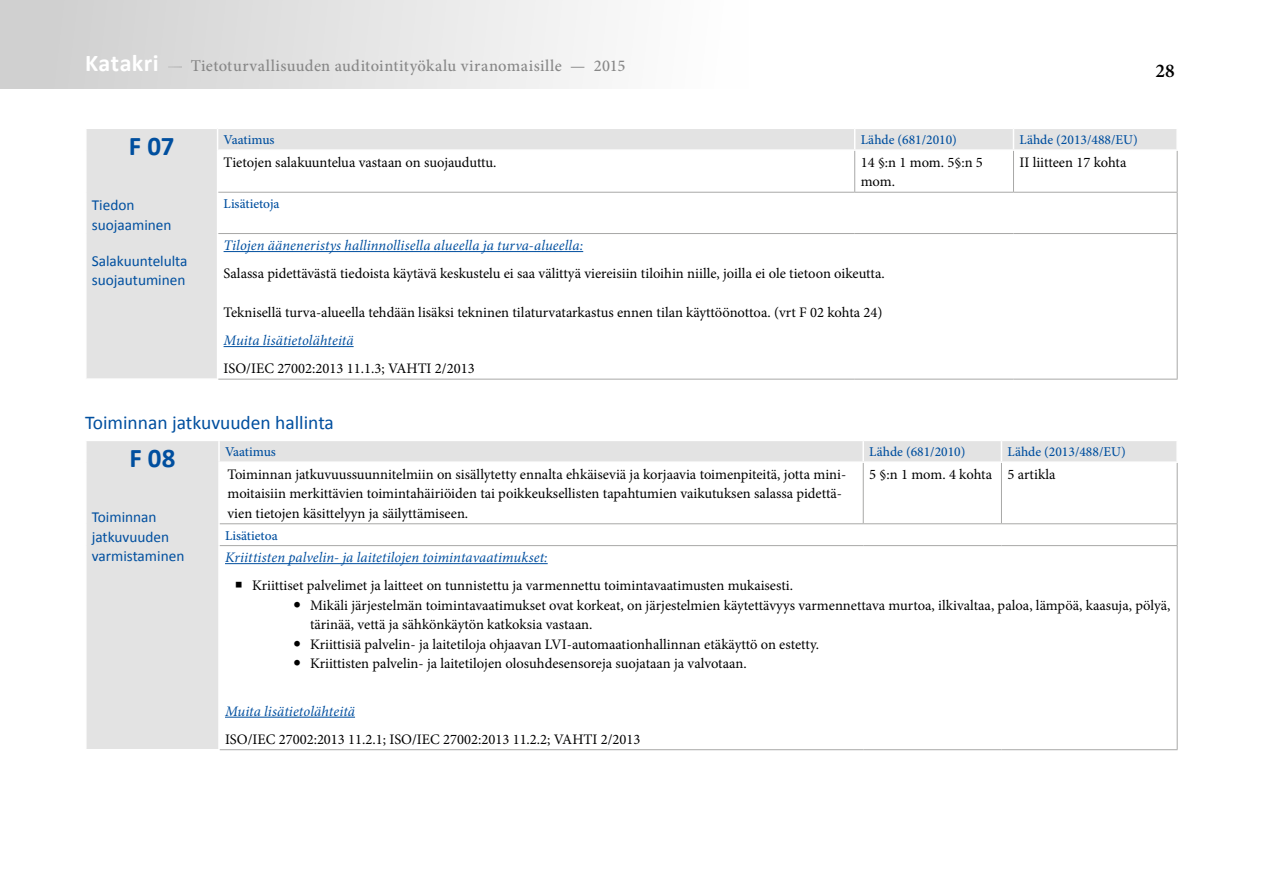
<style>
.page{position:relative;width:1263px;height:893px;background:#fff}
.page>*{position:absolute;margin:0;border:0;box-sizing:border-box;transform-origin:0 0}
.osa-alue_tunnus{font:700 27px "Calibri";color:#004f9f}
.osa-alue_väliots{font:19.5px "Calibri";color:#004f9f}
.t1{font:600 19.5px "Minion Pro";color:#000}
.t2{font:500 16.5px "Minion Pro";letter-spacing:.02em;color:#878787}
.osa-alue_otsikko{font:15.3px/19.5px "Calibri";color:#004f9f}
.t3{font:14.55px/19.5px "Minion Pro";color:#000}
.väliotsikko_alleviiv{font:italic 14.55px "Minion Pro";letter-spacing:.005em;color:#004f9f}
.taulukkosarakeots{font:500 13.5px "Minion Pro";color:#004f9f}
.s1{font-family:"Calibri";font-weight:700;font-size:24px;color:#fff}
.s2{color:#fff}
</style>
<div class="page">
<div style="left:0;top:0;width:748px;height:89px;background:linear-gradient(to right,#cdcdcd,#fff)"></div>
<hr style="left:1262px;top:804px;width:1px;height:89px;background:#d0d0d0">
<div style="left:87px;top:129px;width:1089px;height:249px;background:#e3e3e3"></div>
<svg style="left:218px;top:151px;width:959px;height:228px"></svg>
<hr style="left:217px;top:150px;width:1px;height:42px;background:#fff">
<hr style="left:217px;top:192px;width:1px;height:42px;background:#fff">
<hr style="left:217px;top:234px;width:1px;height:144px;background:#fff">
<svg style="left:217px;top:129px;width:1px;height:21px"></svg>
<svg style="left:854px;top:129px;width:1px;height:20px"></svg>
<svg style="left:1013px;top:129px;width:1px;height:20px"></svg>
<hr style="left:218px;top:149px;width:637px;height:2px;background:#fff">
<hr style="left:855px;top:149px;width:158px;height:2px;background:#fff">
<hr style="left:1013px;top:149px;width:165px;height:2px;background:#fff">
<hr style="left:854px;top:151px;width:1px;height:41px;background:#a8a8a7">
<hr style="left:1013px;top:151px;width:1px;height:41px;background:#a8a8a7">
<hr style="left:1177px;top:151px;width:1px;height:41px;background:#a8a8a7">
<hr style="left:218px;top:192px;width:637px;height:1px;background:#a8a8a7">
<hr style="left:855px;top:192px;width:158px;height:1px;background:#a8a8a7">
<hr style="left:1013px;top:192px;width:164px;height:1px;background:#a8a8a7">
<hr style="left:1177px;top:193px;width:1px;height:40px;background:#a8a8a7">
<hr style="left:218px;top:233px;width:637px;height:1px;background:#a8a8a7">
<hr style="left:855px;top:233px;width:158px;height:1px;background:#a8a8a7">
<hr style="left:1013px;top:233px;width:164px;height:1px;background:#a8a8a7">
<hr style="left:1177px;top:234px;width:1px;height:145px;background:#a8a8a7">
<hr style="left:218px;top:379px;width:637px;height:1px;background:#a8a8a7">
<hr style="left:855px;top:379px;width:158px;height:1px;background:#a8a8a7">
<hr style="left:1013px;top:379px;width:164px;height:1px;background:#a8a8a7">
<hr style="left:224px;top:251px;width:359px;height:1px;background:#004f9f">
<hr style="left:224px;top:346px;width:130px;height:1px;background:#004f9f">
<svg style="left:87px;top:441px;width:1090px;height:308px"></svg>
<hr style="left:218px;top:463px;width:2px;height:61px;background:#fff">
<hr style="left:218px;top:524px;width:2px;height:22px;background:#fff">
<hr style="left:218px;top:546px;width:2px;height:203px;background:#fff">
<hr style="left:218px;top:441px;width:2px;height:20px;background:#fff">
<hr style="left:862px;top:441px;width:2px;height:20px;background:#fff">
<svg style="left:1001px;top:441px;width:1px;height:20px"></svg>
<hr style="left:1176px;top:441px;width:2px;height:20px;background:#fff">
<hr style="left:218px;top:461px;width:645px;height:2px;background:#fff">
<hr style="left:863px;top:461px;width:138px;height:2px;background:#fff">
<hr style="left:1001px;top:461px;width:177px;height:2px;background:#fff">
<hr style="left:863px;top:463px;width:1px;height:60px;background:#a8a8a7">
<hr style="left:1001px;top:463px;width:1px;height:60px;background:#a8a8a7">
<hr style="left:1177px;top:463px;width:1px;height:60px;background:#a8a8a7">
<hr style="left:220px;top:523px;width:643px;height:1px;background:#a8a8a7">
<hr style="left:863px;top:523px;width:138px;height:1px;background:#a8a8a7">
<hr style="left:1001px;top:523px;width:176px;height:1px;background:#a8a8a7">
<svg style="left:1177px;top:524px;width:1px;height:21px"></svg>
<hr style="left:220px;top:545px;width:643px;height:1px;background:#a8a8a7">
<hr style="left:863px;top:545px;width:138px;height:1px;background:#a8a8a7">
<hr style="left:1001px;top:545px;width:176px;height:1px;background:#a8a8a7">
<hr style="left:1177px;top:546px;width:1px;height:203px;background:#a8a8a7">
<hr style="left:220px;top:749px;width:643px;height:1px;background:#a8a8a7">
<hr style="left:863px;top:749px;width:138px;height:1px;background:#a8a8a7">
<hr style="left:1001px;top:749px;width:176px;height:1px;background:#a8a8a7">
<hr style="left:225px;top:563px;width:323px;height:1px;background:#004f9f">
<hr style="left:225px;top:717px;width:130px;height:1px;background:#004f9f">
<svg style="left:236px;top:582px;width:6px;height:6px"></svg>
<svg style="left:294px;top:601px;width:6px;height:6px"></svg>
<svg style="left:294px;top:640px;width:6px;height:6px"></svg>
<svg style="left:294px;top:660px;width:6px;height:6px"></svg>
<p class="t2" style="left:85px;top:55px;width:542px"><span class="s1">Katakri</span> <span class="s2">—</span> Tietoturvallisuuden auditointityökalu viranomaisille — 2015</p>
<h2 class="t1" style="left:1155px;top:57px;width:21px">28</h2>
<p class="osa-alue_tunnus" style="left:129px;top:128px;width:47px">F 07</p>
<p class="osa-alue_otsikko" style="left:92px;top:195px;width:81px">Tiedon suojaaminen</p>
<p class="osa-alue_otsikko" style="left:92px;top:251px;width:97px">Salakuuntelulta suojautuminen</p>
<p class="taulukkosarakeots" style="left:224px;top:131px;width:52px">Vaatimus</p>
<p class="taulukkosarakeots" style="left:861px;top:131px;width:98px">Lähde (681/2010)</p>
<p class="taulukkosarakeots" style="left:1019px;top:131px;width:120px">Lähde (2013/488/EU)</p>
<p class="t3" style="left:224px;top:152px;width:274px">Tietojen salakuuntelua vastaan on suojauduttu.</p>
<p class="t3" style="left:861px;top:152px;width:124px">14 §:n 1 mom. 5§:n 5 mom.</p>
<p class="t3" style="left:1019px;top:152px;width:108px">II liitteen 17 kohta</p>
<p class="taulukkosarakeots" style="left:224px;top:195px;width:58px">Lisätietoja</p>
<p class="väliotsikko_alleviiv" style="left:224px;top:236px;width:361px">Tilojen ääneneristys hallinnollisella alueella ja turva-alueella:</p>
<p class="t3" style="left:224px;top:264px;width:663px">Salassa pidettävästä tiedoista käytävä keskustelu ei saa välittyä viereisiin tiloihin niille, joilla ei ole tietoon oikeutta.</p>
<p class="t3" style="left:224px;top:303px;width:660px">Teknisellä turva-alueella tehdään lisäksi tekninen tilaturvatarkastus ennen tilan käyttöönottoa. (vrt F 02 kohta 24)</p>
<p class="väliotsikko_alleviiv" style="left:224px;top:331px;width:132px">Muita lisätietolähteitä</p>
<p class="t3" style="left:224px;top:359px;width:253px">ISO/IEC 27002:2013 11.1.3; VAHTI 2/2013</p>
<p class="osa-alue_väliots" style="left:85px;top:411px;width:250px">Toiminnan jatkuvuuden hallinta</p>
<p class="osa-alue_tunnus" style="left:129px;top:440px;width:48px">F 08</p>
<p class="taulukkosarakeots" style="left:225px;top:443px;width:52px">Vaatimus</p>
<p class="taulukkosarakeots" style="left:869px;top:443px;width:98px">Lähde (681/2010)</p>
<p class="taulukkosarakeots" style="left:1007px;top:443px;width:120px">Lähde (2013/488/EU)</p>
<p class="t3" style="left:227px;top:464px;width:620px">Toiminnan jatkuvuussuunnitelmiin on sisällytetty ennalta ehkäiseviä ja korjaavia toimenpiteitä, jotta mini&shy;moitaisiin merkittävien toimintahäiriöiden tai poikkeuksellisten tapahtumien vaikutuksen salassa pidettä&shy;vien tietojen käsittelyyn ja säilyttämiseen.</p>
<p class="t3" style="left:869px;top:464px;width:124px">5 §:n 1 mom. 4 kohta</p>
<p class="t3" style="left:1007px;top:464px;width:50px">5 artikla</p>
<p class="taulukkosarakeots" style="left:225px;top:526px;width:54px">Lisätietoa</p>
<p class="väliotsikko_alleviiv" style="left:225px;top:548px;width:324px">Kriittisten palvelin- ja laitetilojen toimintavaatimukset:</p>
<p class="t3" style="left:252px;top:576px;width:543px">Kriittiset palvelimet ja laitteet on tunnistettu ja varmennettu toimintavaatimusten mukaisesti.</p>
<p class="t3" style="left:310px;top:595px;width:862px">Mikäli järjestelmän toimintavaatimukset ovat korkeat, on järjestelmien käytettävyys varmennettava murtoa, ilkivaltaa, paloa, lämpöä, kaasuja, pölyä, tärinää, vettä ja sähkönkäytön katkoksia vastaan.</p>
<p class="t3" style="left:310px;top:634px;width:510px">Kriittisiä palvelin- ja laitetiloja ohjaavan LVI-automaationhallinnan etäkäyttö on estetty.</p>
<p class="t3" style="left:310px;top:654px;width:438px">Kriittisten palvelin- ja laitetilojen olosuhdesensoreja suojataan ja valvotaan.</p>
<p class="väliotsikko_alleviiv" style="left:225px;top:701px;width:132px">Muita lisätietolähteitä</p>
<p class="t3" style="left:225px;top:729px;width:417px">ISO/IEC 27002:2013 11.2.1; ISO/IEC 27002:2013 11.2.2; VAHTI 2/2013</p>
<p class="osa-alue_otsikko" style="left:92px;top:507px;width:94px">Toiminnan jatkuvuuden varmistaminen</p>
</div>
